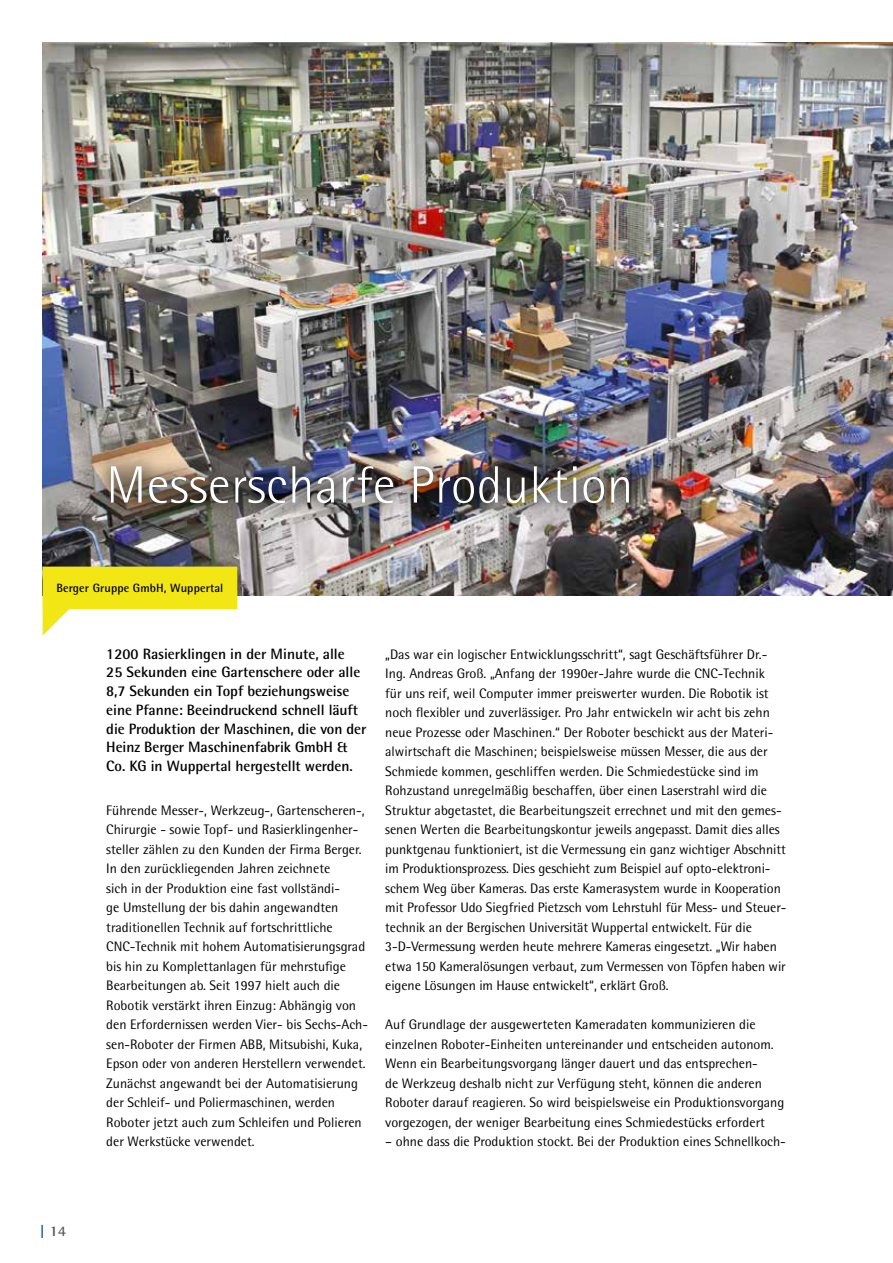
<style>
.page{position:relative;width:893px;height:1263px;background:#fff}
.page>*{position:absolute;margin:0;border:0;box-sizing:border-box;transform-origin:0 0}
.t1{font:300 52.5px "Rotis Semi Sans";letter-spacing:.01em;color:#fff}
.t2{font:700 15px/18.8px "Rotis Semi Sans";letter-spacing:-.005em;color:#000}
.t3{font:700 15px "Rotis Semi Serif";color:#565655}
.t4{font:13.8px/19.5px "Rotis Semi Sans";color:#000}
.t5{font:700 12px "Rotis Semi Sans";letter-spacing:.01em;color:#000}
.s1{color:#004888}
</style>
<div class="page">
<img style="left:43px;top:43px;width:850px;height:552px">
<img style="left:91px;top:447px;width:558px;height:76px">
<svg style="left:43px;top:567px;width:194px;height:69px"></svg>
<h1 class="t1" style="left:106px;top:455px;width:528px">Messerscharfe Produktion</h1>
<p class="t5" style="left:56px;top:581px;width:169px">Berger Gruppe GmbH, Wuppertal</p>
<p class="t2" style="left:106px;top:644px;width:262px">1200 Rasierklingen in der Minute, alle<br>25 Sekunden eine Gartenschere oder alle 8,7 Sekunden ein Topf beziehungsweise eine Pfanne: Beeindruckend schnell läuft die Produktion der Maschinen, die von der Heinz Berger Maschinenfabrik GmbH &amp; Co. KG in Wuppertal hergestellt werden.</p>
<p class="t4" style="left:106px;top:800px;width:263px">Führende Messer-, Werkzeug-, Gartenscheren-, Chirurgie - sowie Topf- und Rasierklingenher&shy;steller zählen zu den Kunden der Firma Berger.<br>In den zurückliegenden Jahren zeichnete<br>sich in der Produktion eine fast vollständi-<br>ge Umstellung der bis dahin angewandten traditionellen Technik auf fortschrittliche CNC-Technik mit hohem Automatisierungsgrad bis hin zu Komplettanlagen für mehrstufige Bearbeitungen ab. Seit 1997 hielt auch die Robotik verstärkt ihren Einzug: Abhängig von den Erfordernissen werden Vier- bis Sechs-Ach&shy;sen-Roboter der Firmen ABB, Mitsubishi, Kuka, Epson oder von anderen Herstellern verwendet.<br>Zunächst angewandt bei der Automatisierung der Schleif- und Poliermaschinen, werden Roboter jetzt auch zum Schleifen und Polieren der Werkstücke verwendet.</p>
<p class="t4" style="left:385px;top:644px;width:403px">„Das war ein logischer Entwicklungsschritt“, sagt Geschäftsführer Dr.- Ing. Andreas Groß. „Anfang der 1990er-Jahre wurde die CNC-Technik<br>für uns reif, weil Computer immer preiswerter wurden. Die Robotik ist noch flexibler und zuverlässiger. Pro Jahr entwickeln wir acht bis zehn neue Prozesse oder Maschinen.“ Der Roboter beschickt aus der Materi&shy;alwirtschaft die Maschinen; beispielsweise müssen Messer, die aus der Schmiede kommen, geschliffen werden. Die Schmiedestücke sind im Rohzustand unregelmäßig beschaffen, über einen Laserstrahl wird die Struktur abgetastet, die Bearbeitungszeit errechnet und mit den gemes&shy;senen Werten die Bearbeitungskontur jeweils angepasst. Damit dies alles punktgenau funktioniert, ist die Vermessung ein ganz wichtiger Abschnitt im Produktionsprozess. Dies geschieht zum Beispiel auf opto-elektroni&shy;schem Weg über Kameras. Das erste Kamerasystem wurde in Kooperation mit Professor Udo Siegfried Pietzsch vom Lehrstuhl für Mess- und Steuer&shy;technik an der Bergischen Universität Wuppertal entwickelt. Für die 3-D-Vermessung werden heute mehrere Kameras eingesetzt. „Wir haben etwa 150 Kameralösungen verbaut, zum Vermessen von Töpfen haben wir eigene Lösungen im Hause entwickelt“, erklärt Groß.</p>
<p class="t4" style="left:385px;top:1014px;width:401px">Auf Grundlage der ausgewerteten Kameradaten kommunizieren die einzelnen Roboter-Einheiten untereinander und entscheiden autonom.<br>Wenn ein Bearbeitungsvorgang länger dauert und das entsprechen-<br>de Werkzeug deshalb nicht zur Verfügung steht, können die anderen Roboter darauf reagieren. So wird beispielsweise ein Produktionsvorgang vorgezogen, der weniger Bearbeitung eines Schmiedestücks erfordert</p>
<p class="t4" style="left:385px;top:1131px;width:402px">– ohne dass die Produktion stockt. Bei der Produktion eines Schnellkoch-</p>
<p class="t3" style="left:40px;top:1221px;width:28px"><span class="s1">|</span> 14</p>
</div>
